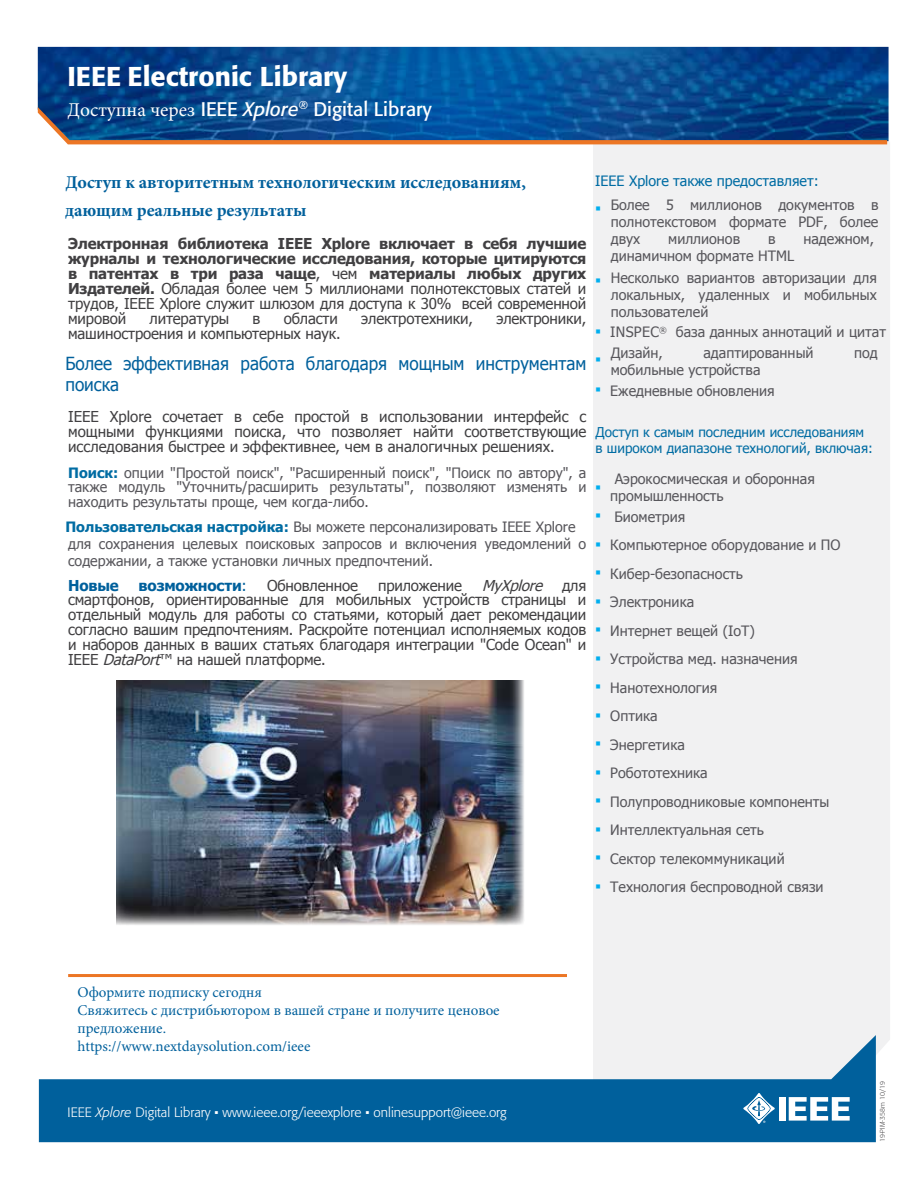
<style>
.page{position:relative;width:918px;height:1188px;background:#fff}
.page>*{position:absolute;margin:0;border:0;box-sizing:border-box;transform-origin:0 0}
.t1{font:500 27px "Formata";color:#fff}
.t2{font:19.5px "Formata";color:#fff}
.t3{font:700 18px/28.3px "Minion Pro";color:#00609c}
.t4{font:18px/21.6px "Tahoma";color:#00609c;scale:.95 1}
.t5{font:17.25px "Calibri";color:#00aeef}
.t6{font:15px/14.9px "Tahoma";letter-spacing:-.01em;color:#414042;text-align:justify}
.t7{font:700 15px/15px "Tahoma";letter-spacing:-.01em;color:#414042;text-align:justify}
.t8{font:15px/17.7px "Minion Pro";color:#00609c}
.t9{font:700 15px "Tahoma";letter-spacing:-.01em;color:#00609c}
.t10{font:14.25px/17.1px "Tahoma";color:#57565b;text-align:justify}
.t11{font:14.25px "Tahoma";color:#006ca3}
.t12{font:300 13.5px "Formata";color:#fff}
.t13{font:13.5px/16.2px "Tahoma";color:#006ca3}
.t14{font:300 6.75px "Formata";color:#414042}
.s1{font-family:"Minion Pro"}
.s2{font-style:italic}
.s3{font-weight:400}
.s4{font-weight:700;color:#006ca3}
.s5{font-family:"Calibri";font-size:17.25px;color:#00aeef}
</style>
<div class="page">
<div style="left:593px;top:141px;width:297px;height:913px;background:#f1f1f2"></div>
<svg style="left:39px;top:1035px;width:837px;height:107px;fill:#00609c"></svg>
<div style="left:779px;top:1097px;width:6px;height:24px;background:#fff"></div>
<svg style="left:789px;top:1097px;width:61px;height:24px"></svg>
<svg style="left:743px;top:1093px;width:32px;height:31px"></svg>
<hr style="left:68px;top:974px;width:499px;height:3px;background:#ec7625">
<img style="left:38px;top:47px;width:851px;height:94px">
<svg style="left:38px;top:107px;width:849px;height:37px"></svg>
<img style="left:117px;top:680px;width:407px;height:245px">
<h1 class="t1" style="left:68px;top:60px;width:281px">IEEE Electronic Library</h1>
<h2 class="t2" style="left:68px;top:97px;width:366px"><span class="s1">Доступна через</span> IEEE <span class="s2">Xplore</span><sup>®</sup> Digital Library</h2>
<p class="t3" style="left:65px;top:168px;width:462px">Доступ к авторитетным технологическим исследованиям, дающим реальные результаты</p>
<p class="t7" style="left:68px;top:237px;width:520px">Электронная библиотека IEEE Xplore включает в себя лучшие журналы и технологические исследования, которые цитируются в патентах в три раза чаще<span class="s3">, чем</span> материалы любых других Издателей. <span class="s3">Обладая более чем 5 миллионами полнотекстовых статей и трудов, IEEE Xplore служит шлюзом для доступа к 30% всей современной мировой</span></p>
<p class="t6" style="left:150px;top:312px;width:81px">литературы</p>
<p class="t6" style="left:253px;top:312px;width:9px">в</p>
<p class="t6" style="left:284px;top:312px;width:56px">области</p>
<p class="t6" style="left:361px;top:312px;width:113px">электротехники,</p>
<p class="t6" style="left:496px;top:312px;width:91px">электроники,</p>
<p class="t6" style="left:68px;top:327px;width:274px">машиностроения и компьютерных наук.</p>
<p class="t4" style="left:65px;top:353px;width:550px">Более эффективная работа благодаря мощным инструментам поиска</p>
<p class="t6" style="left:68px;top:410px;width:520px">IEEE Xplore сочетает в себе простой в использовании интерфейс с мощными функциями поиска, что позволяет найти соответствующие исследования быстрее и эффективнее, чем в аналогичных решениях.</p>
<p class="t10" style="left:68px;top:467px;width:520px;line-height:14.2px"><span class="s4">Поиск:</span> опции "Простой поиск", "Расширенный поиск", "Поиск по автору", а также модуль "Уточнить/расширить результаты", позволяют изменять и находить результаты проще, чем когда-либо.</p>
<p class="t10" style="left:65px;top:519px;width:523px;text-align:left"><span class="s4">Пользовательская настройка:</span> Вы можете персонализировать IEEE Xplore для сохранения целевых поисковых запросов и включения уведомлений о содержании, а также установки личных предпочтений.</p>
<p class="t9" style="left:68px;top:575px;width:52px">Новые</p>
<p class="t9" style="left:139px;top:575px;width:110px">возможности<span class="s3">:</span></p>
<p class="t6" style="left:267px;top:579px;width:92px">Обновленное</p>
<p class="t6" style="left:378px;top:579px;width:85px">приложение</p>
<p class="t6" style="left:68px;top:579px;width:520px;text-indent:414px"><span class="s2">MyXplore</span> д л я смартфонов, ориентированные для мобильных устройств страницы и отдельный модуль для работы со статьями, который дает рекомендации согласно вашим предпочтениям. Раскройте потенциал исполняемых кодов и наборов данных в ваших статьях благодаря интеграции "Code Ocean" и IEEE <span class="s2">DataPort</span>™ на нашей платформе.</p>
<p class="t11" style="left:595px;top:171px;width:225px">IEEE Xplore также предоставляет:</p>
<p class="t10" style="left:611px;top:196px;width:269px;text-indent:-15px"><span class="s5">▪</span> Более 5 миллионов документов в полнотекстовом формате PDF, более двух</p>
<p class="t10" style="left:668px;top:230px;width:73px">миллионов</p>
<p class="t10" style="left:768px;top:230px;width:9px">в</p>
<p class="t10" style="left:803px;top:230px;width:72px">надежном,</p>
<p class="t10" style="left:611px;top:247px;width:185px">динамичном формате HTML</p>
<p class="t10" style="left:611px;top:269px;width:268px;text-indent:-15px"><span class="s5">▪</span> Несколько вариантов авторизации для локальных, удаленных и мобильных пользователей</p>
<p class="t10" style="left:595px;top:323px;width:292px"><span class="s5">▪</span> INSPEC<sup>®</sup> база данных аннотаций и цитат</p>
<p class="t10" style="left:595px;top:344px;width:69px"><span class="s5">▪</span> Дизайн,</p>
<p class="t10" style="left:703px;top:344px;width:112px">адаптированный</p>
<p class="t10" style="left:854px;top:344px;width:25px">под</p>
<p class="t10" style="left:611px;top:361px;width:151px">мобильные устройства</p>
<p class="t10" style="left:595px;top:381px;width:181px"><span class="s5">▪</span> Ежедневные обновления</p>
<p class="t13" style="left:596px;top:424px;width:279px">Доступ к самым последним исследованиям в широком диапазоне технологий, включая:</p>
<p class="t5" style="left:595px;top:476px;width:8px">▪</p>
<p class="t10" style="left:610px;top:470px;width:206px;text-indent:4px">Аэрокосмическая и оборонная промышленность</p>
<p class="t10" style="left:595px;top:507px;width:91px"><span class="s5">▪</span> Биометрия</p>
<p class="t10" style="left:595px;top:536px;width:247px"><span class="s5">▪</span> Компьютерное оборудование и ПО</p>
<p class="t10" style="left:595px;top:564px;width:149px"><span class="s5">▪</span> Кибер-безопасность</p>
<p class="t10" style="left:595px;top:593px;width:100px"><span class="s5">▪</span> Электроника</p>
<p class="t10" style="left:595px;top:621px;width:161px"><span class="s5">▪</span> Интернет вещей (IoT)</p>
<p class="t10" style="left:595px;top:650px;width:204px"><span class="s5">▪</span> Устройства мед. назначения</p>
<p class="t10" style="left:595px;top:678px;width:123px"><span class="s5">▪</span> Нанотехнология</p>
<p class="t10" style="left:595px;top:707px;width:64px"><span class="s5">▪</span> Оптика</p>
<p class="t10" style="left:595px;top:735px;width:91px"><span class="s5">▪</span> Энергетика</p>
<p class="t10" style="left:595px;top:764px;width:114px"><span class="s5">▪</span> Робототехника</p>
<p class="t10" style="left:595px;top:792px;width:236px"><span class="s5">▪</span> Полупроводниковые компоненты</p>
<p class="t10" style="left:595px;top:821px;width:170px"><span class="s5">▪</span> Интеллектуальная сеть</p>
<p class="t10" style="left:595px;top:849px;width:191px"><span class="s5">▪</span> Сектор телекоммуникаций</p>
<p class="t10" style="left:595px;top:878px;width:230px"><span class="s5">▪</span> Технология беспроводной связи</p>
<p class="t8" style="left:77px;top:984px;width:424px">Оформите подписку сегодня<br>Свяжитесь с дистрибьютором в вашей стране и получите ценовое предложение.<br>https://www.nextdaysolution.com/ieee</p>
<p class="t12" style="left:68px;top:1104px;width:441px">IEEE <span class="s2">Xplore</span> Digital Library • www.ieee.org/ieeexplore • onlinesupport@ieee.org</p>
<p class="t14" style="left:878px;top:1142px;width:63px;rotate:-90deg">19-PIM-358m 10/19</p>
</div>
